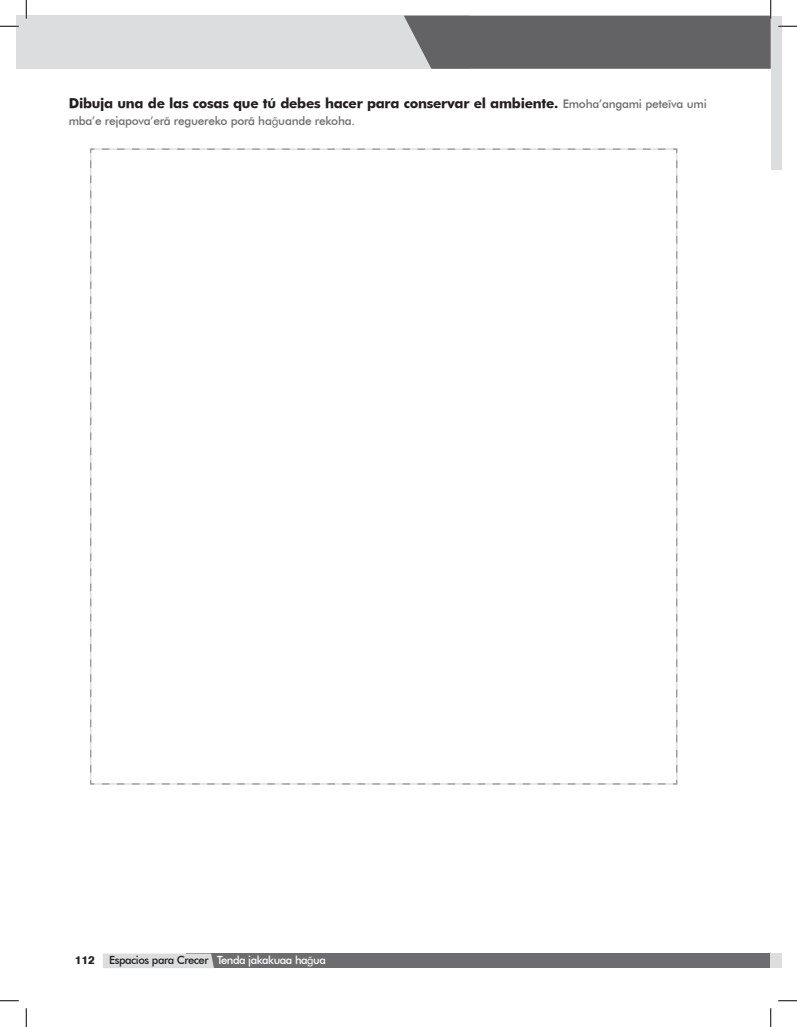
<style>
.page{position:relative;width:797px;height:1027px;background:#fff}
.page>*{position:absolute;margin:0;border:0;box-sizing:border-box;transform-origin:0 0}
.t1{font:13.75px "Futura G Bold";letter-spacing:-.02em;color:#231f20}
.t2{font:11.88px "Futura G";letter-spacing:-.02em;color:#6c6d70}
.t3{font:11.25px "Futura G";letter-spacing:-.04em;color:#231f20}
.t4{font:800 11.25px "Swiss 721 BT";color:#231f20}
.s1{font-family:"Futura G";font-size:11.88px;color:#6c6d70}
.s2{color:#fff}
</style>
<div class="page">
<div style="left:186px;top:953px;width:584px;height:15px;background:#6c6d70"></div>
<div style="left:770px;top:953px;width:11px;height:15px;background:#dcdddf"></div>
<svg style="left:103px;top:953px;width:111px;height:15px;background:#dadbdd"></svg>
<div style="left:770px;top:16px;width:11px;height:153px;background:#dcdddf"></div>
<div style="left:16px;top:16px;width:453px;height:53px;background:#dcdddf"></div>
<svg style="left:90px;top:148px;width:588px;height:637px"></svg>
<svg style="left:0;top:25px;width:19px;height:2px"></svg>
<svg style="left:778px;top:25px;width:19px;height:2px"></svg>
<svg style="left:0;top:1000px;width:19px;height:1px"></svg>
<svg style="left:778px;top:1000px;width:19px;height:1px"></svg>
<svg style="left:25px;top:0;width:2px;height:19px"></svg>
<svg style="left:25px;top:1008px;width:2px;height:19px"></svg>
<svg style="left:404px;top:0;width:367px;height:69px"></svg>
<svg style="left:770px;top:1008px;width:1px;height:19px"></svg>
<p class="t1" style="left:69px;top:94px;width:639px">Dibuja una de las cosas que tú debes hacer para conservar el ambiente. <span class="s1">Emoha’angami peteïva umi</span></p>
<p class="t2" style="left:69px;top:114px;width:288px">mba’e rejapova’erä reguereko porä haçuande rekoha.</p>
<p class="t4" style="left:75px;top:953px;width:21px">112</p>
<p class="t3" style="left:109px;top:953px;width:218px">Espacios para Crecer <span class="s2">Tenda jakakuaa haçua</span></p>
</div>
